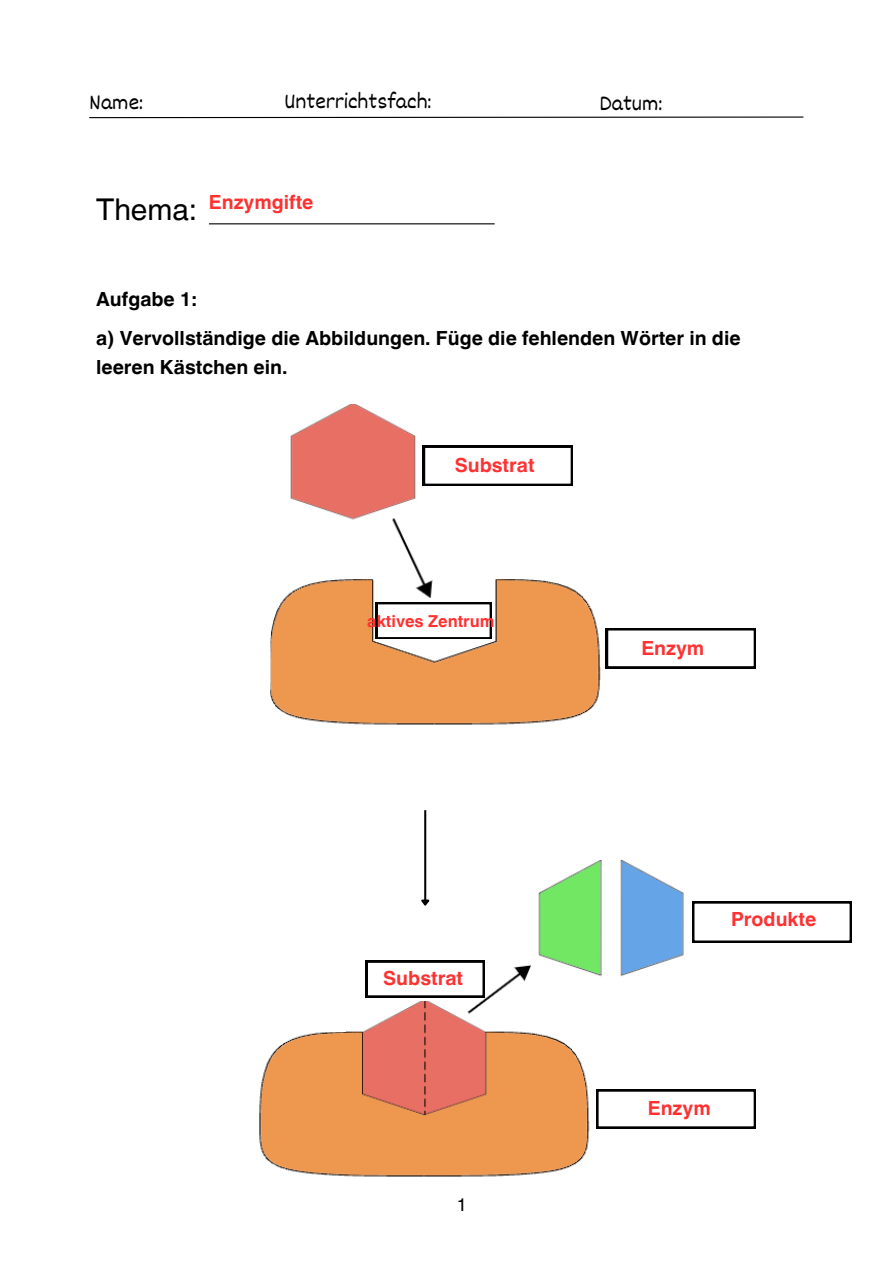
<style>
.page{position:relative;width:893px;height:1264px;background:#fff}
.page>*{position:absolute;margin:0;border:0;box-sizing:border-box;transform-origin:0 0}
.t1{font:30px "Helvetica World";color:#000}
.t2{font:22.5px "Dekko";color:#000}
.t3{font:700 19.5px/28.8px "Helvetica World";color:#000}
.t4{font:700 19.5px "Helvetica World";color:#ff3131}
.t5{font:18px "Helvetica World";color:#000}
.t6{font:700 16.5px "Helvetica World";color:#ff3131}
</style>
<div class="page">
<svg style="left:89px;top:116px;width:715px;height:3px"></svg>
<hr style="left:209px;top:223px;width:285px;height:1px;background:#000">
<img style="left:275px;top:404px;width:339px;height:321px">
<div style="left:423px;top:425px;width:140px;height:78px;background:#fff"></div>
<div style="left:283px;top:538px;width:94px;height:39px;background:#fff"></div>
<div style="left:377px;top:597px;width:100px;height:44px;background:#fff"></div>
<svg style="left:270px;top:616px;width:5px;height:89px"></svg>
<svg style="left:423px;top:445px;width:150px;height:40px"></svg>
<svg style="left:375px;top:602px;width:117px;height:37px"></svg>
<svg style="left:606px;top:628px;width:149px;height:40px"></svg>
<img style="left:259px;top:858px;width:437px;height:319px">
<hr style="left:424px;top:810px;width:2px;height:90px;background:#000">
<svg style="left:418px;top:897px;width:13px;height:11px"></svg>
<div style="left:550px;top:983px;width:146px;height:48px;background:#fff"></div>
<div style="left:328px;top:951px;width:146px;height:49px;background:#fff"></div>
<div style="left:200px;top:983px;width:146px;height:48px;background:#fff"></div>
<svg style="left:692px;top:901px;width:159px;height:41px"></svg>
<svg style="left:366px;top:960px;width:118px;height:37px"></svg>
<svg style="left:596px;top:1089px;width:159px;height:39px"></svg>
<p class="t2" style="left:89px;top:88px;width:55px">Name:</p>
<p class="t2" style="left:284px;top:87px;width:149px">Unterrichtsfach:</p>
<p class="t2" style="left:599px;top:89px;width:65px">Datum:</p>
<p class="t1" style="left:96px;top:192px;width:102px">Thema:</p>
<p class="t4" style="left:209px;top:186px;width:106px">Enzymgifte</p>
<p class="t3" style="left:96px;top:283px;width:102px">Aufgabe 1:</p>
<p class="t3" style="left:96px;top:321px;width:646px">a) Vervollständige die Abbildungen. Füge die fehlenden Wörter in die leeren Kästchen ein.</p>
<p class="t4" style="left:454px;top:449px;width:81px">Substrat</p>
<p class="t6" style="left:367px;top:608px;width:129px">aktives Zentrum</p>
<p class="t4" style="left:383px;top:962px;width:81px">Substrat</p>
<p class="t5" style="left:457px;top:1193px;width:11px">1</p>
<p class="t4" style="left:641px;top:632px;width:64px">Enzym</p>
<p class="t4" style="left:731px;top:903px;width:87px">Produkte</p>
<p class="t4" style="left:647px;top:1092px;width:64px">Enzym</p>
</div>
